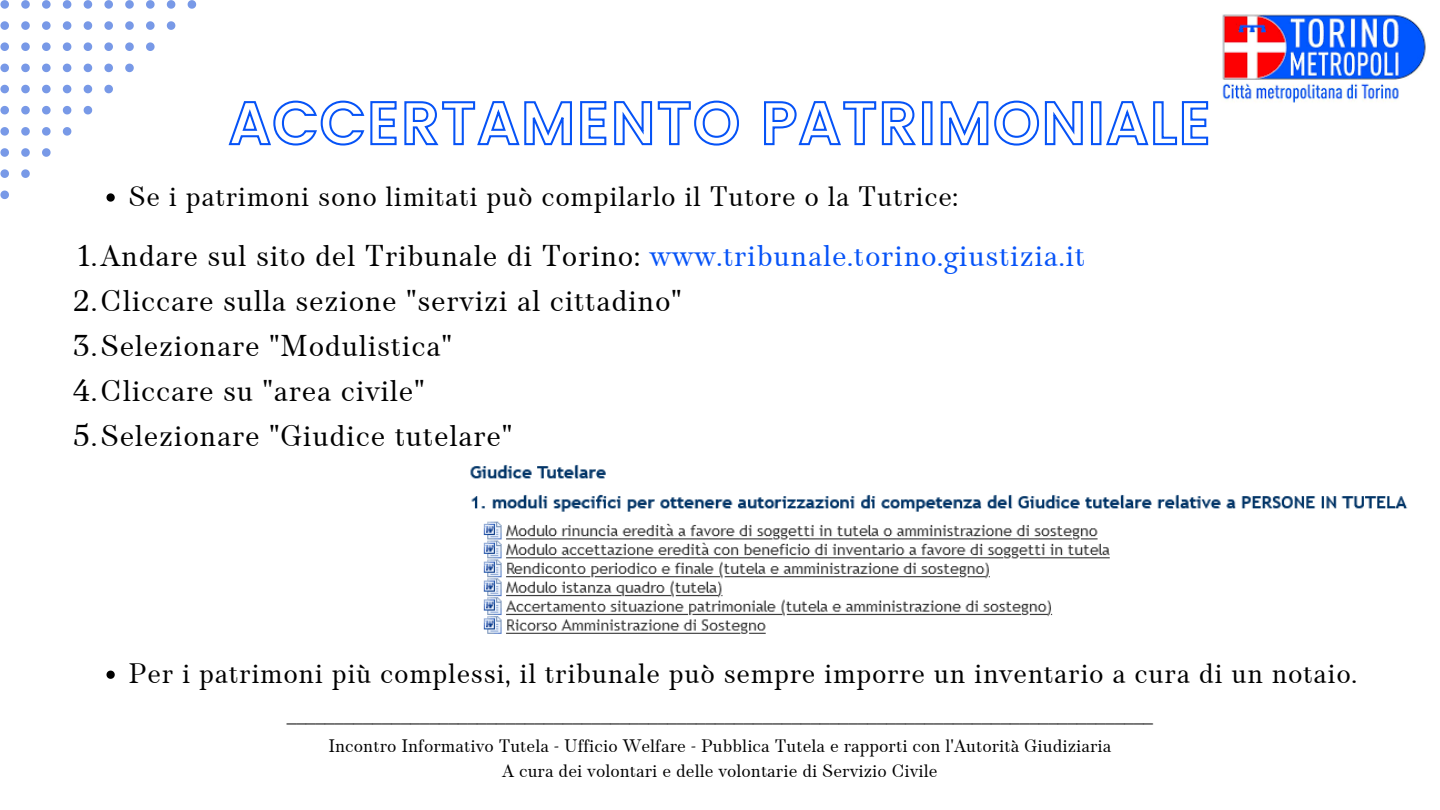
<style>
.page{position:relative;width:1440px;height:810px;background:#fff}
.page>*{position:absolute;margin:0;border:0;box-sizing:border-box;transform-origin:0 0}
.t1{font:30px/45px "TT Barrels";letter-spacing:.02em;color:#000}
.t2{font:28px "TT Barrels";letter-spacing:.02em;color:#000}
.t3{font:700 19px "Clear Sans";color:#000}
.t4{font:18px/24.8px "TT Barrels";color:#000;text-align:center}
.s1{color:#0653f7}
</style>
<div class="page">
<img style="left:1222px;top:14px;width:204px;height:89px">
<svg style="left:188px;top:0;width:8px;height:9px"></svg>
<svg style="left:167px;top:0;width:8px;height:9px"></svg>
<svg style="left:167px;top:21px;width:8px;height:9px"></svg>
<svg style="left:146px;top:0;width:9px;height:9px"></svg>
<svg style="left:146px;top:21px;width:9px;height:9px"></svg>
<svg style="left:146px;top:42px;width:9px;height:9px"></svg>
<svg style="left:125px;top:0;width:9px;height:9px"></svg>
<svg style="left:125px;top:21px;width:9px;height:9px"></svg>
<svg style="left:125px;top:42px;width:9px;height:9px"></svg>
<svg style="left:125px;top:64px;width:9px;height:8px"></svg>
<svg style="left:104px;top:0;width:9px;height:9px"></svg>
<svg style="left:104px;top:21px;width:9px;height:9px"></svg>
<svg style="left:104px;top:42px;width:9px;height:9px"></svg>
<svg style="left:104px;top:64px;width:9px;height:8px"></svg>
<svg style="left:104px;top:85px;width:9px;height:8px"></svg>
<svg style="left:84px;top:0;width:8px;height:9px"></svg>
<svg style="left:84px;top:21px;width:8px;height:9px"></svg>
<svg style="left:84px;top:42px;width:8px;height:9px"></svg>
<svg style="left:84px;top:64px;width:8px;height:8px"></svg>
<svg style="left:84px;top:85px;width:8px;height:8px"></svg>
<svg style="left:84px;top:106px;width:8px;height:8px"></svg>
<svg style="left:63px;top:0;width:8px;height:9px"></svg>
<svg style="left:63px;top:21px;width:8px;height:9px"></svg>
<svg style="left:63px;top:42px;width:8px;height:9px"></svg>
<svg style="left:63px;top:64px;width:8px;height:8px"></svg>
<svg style="left:63px;top:85px;width:8px;height:8px"></svg>
<svg style="left:63px;top:106px;width:8px;height:8px"></svg>
<svg style="left:63px;top:127px;width:8px;height:9px"></svg>
<svg style="left:42px;top:0;width:9px;height:9px"></svg>
<svg style="left:42px;top:21px;width:9px;height:9px"></svg>
<svg style="left:42px;top:42px;width:9px;height:9px"></svg>
<svg style="left:42px;top:64px;width:9px;height:8px"></svg>
<svg style="left:42px;top:85px;width:9px;height:8px"></svg>
<svg style="left:42px;top:106px;width:9px;height:8px"></svg>
<svg style="left:42px;top:127px;width:9px;height:9px"></svg>
<svg style="left:42px;top:148px;width:9px;height:9px"></svg>
<svg style="left:21px;top:0;width:9px;height:9px"></svg>
<svg style="left:21px;top:21px;width:9px;height:9px"></svg>
<svg style="left:21px;top:42px;width:9px;height:9px"></svg>
<svg style="left:21px;top:64px;width:9px;height:8px"></svg>
<svg style="left:21px;top:85px;width:9px;height:8px"></svg>
<svg style="left:21px;top:106px;width:9px;height:8px"></svg>
<svg style="left:21px;top:127px;width:9px;height:9px"></svg>
<svg style="left:21px;top:148px;width:9px;height:9px"></svg>
<svg style="left:21px;top:169px;width:9px;height:9px"></svg>
<svg style="left:0;top:0;width:9px;height:9px"></svg>
<svg style="left:0;top:21px;width:9px;height:9px"></svg>
<svg style="left:0;top:42px;width:9px;height:9px"></svg>
<svg style="left:0;top:64px;width:9px;height:8px"></svg>
<svg style="left:0;top:85px;width:9px;height:8px"></svg>
<svg style="left:0;top:106px;width:9px;height:8px"></svg>
<svg style="left:0;top:127px;width:9px;height:9px"></svg>
<svg style="left:0;top:148px;width:9px;height:9px"></svg>
<svg style="left:0;top:169px;width:9px;height:9px"></svg>
<svg style="left:0;top:191px;width:9px;height:8px"></svg>
<img style="left:470px;top:464px;width:938px;height:170px">
<svg style="left:228px;top:100px;width:981px;height:46px"></svg>
<svg style="left:106px;top:193px;width:9px;height:9px"></svg>
<svg style="left:106px;top:671px;width:9px;height:8px"></svg>
<p class="t2" style="left:129px;top:181px;width:831px">Se i patrimoni sono limitati può compilarlo il Tutore o la Tutrice:</p>
<p class="t1" style="left:72px;top:235px;width:1015px">1.Andare sul sito del Tribunale di Torino: <span class="s1">www.tribunale.torino.giustizia.it </span>2.Cliccare sulla sezione "servizi al cittadino"<br>3.Selezionare "Modulistica"<br>4.Cliccare su "area civile"<br>5.Selezionare "Giudice tutelare"</p>
<p class="t2" style="left:129px;top:658px;width:1230px">Per i patrimoni più complessi, il tribunale può sempre imporre un inventario a cura di un notaio.</p>
<p class="t3" style="left:287px;top:701px;width:868px">___________________________________________________________________________________________</p>
<p class="t4" style="left:328px;top:735px;width:785px">Incontro Informativo Tutela - Ufficio Welfare - Pubblica Tutela e rapporti con l'Autorità Giudiziaria<br>A cura dei volontari e delle volontarie di Servizio Civile</p>
</div>
